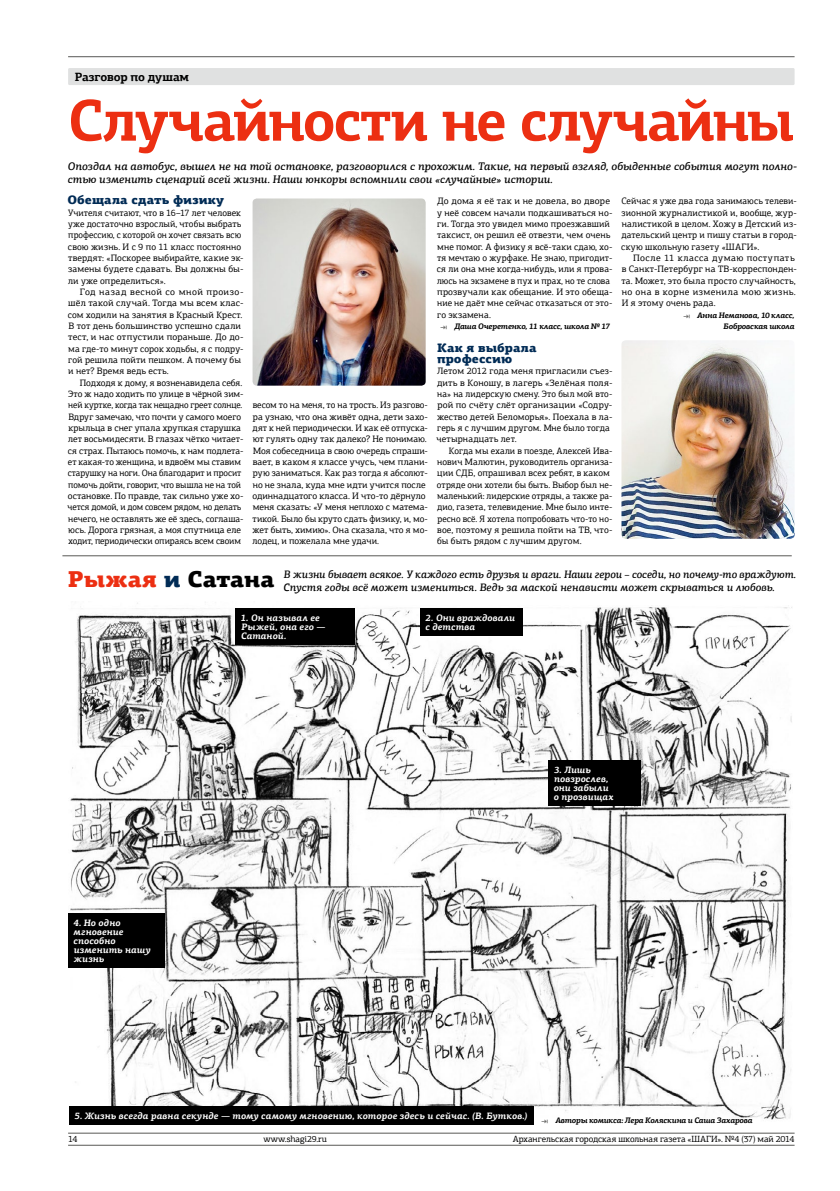
<style>
.page{position:relative;width:840px;height:1191px;background:#fff}
.page>*{position:absolute;margin:0;border:0;box-sizing:border-box;transform-origin:0 0}
.t1{font:700 59px "PF Agora Slab Pro";letter-spacing:-.035em;color:#ec2f12}
.t2{font:900 23px "PF Agora Slab Pro";letter-spacing:.005em;color:#000}
.t3{font:900 12.3px/11.3px "PF Agora Slab Pro";letter-spacing:.005em;color:#002b55}
.t4{font:700 12px "PF Agora Slab Pro";letter-spacing:-.02em;color:#000}
.t5{font:italic 500 11px/13.2px "PF Agora Slab Pro";color:#000}
.t6{font:italic 500 10.8px "PF Agora Slab Pro";letter-spacing:-.005em;color:#000}
.t7{font:9.3px/11.3px "PF Agora Slab Pro";letter-spacing:.005em;color:#000}
.t8{font:italic 700 9.3px/9px "PF Agora Slab Pro";letter-spacing:.01em;color:#fff}
.t9{font:9.3px/11.3px "PF Agora Slab Pro";letter-spacing:.025em;color:#000}
.t10{font:9px "PF Agora Slab Pro";letter-spacing:-.005em;color:#000}
.t11{font:italic 700 8px/11.3px "PF Agora Slab Pro";letter-spacing:-.025em;color:#000;text-align:right}
.s1{font-weight:500;font-style:normal;color:#585856}
.s2{color:#ec2f12}
.s3{color:#002b55}
</style>
<div class="page">
<hr style="left:68px;top:1144px;width:726px;height:1px;background:#585856">
<hr style="left:68px;top:1132px;width:726px;height:1px;background:#585856">
<hr style="left:68px;top:56px;width:726px;height:1px;background:#585856">
<div style="left:68px;top:68px;width:726px;height:17px;background:#e0e1e1"></div>
<img style="left:252px;top:198px;width:173px;height:188px">
<img style="left:68px;top:603px;width:724px;height:520px">
<div style="left:235px;top:608px;width:119px;height:36px;background:#000"></div>
<div style="left:420px;top:608px;width:102px;height:27px;background:#000"></div>
<div style="left:548px;top:760px;width:93px;height:45px;background:#000"></div>
<div style="left:68px;top:913px;width:96px;height:54px;background:#000"></div>
<div style="left:69px;top:1106px;width:464px;height:18px;background:#000"></div>
<hr style="left:62px;top:555px;width:729px;height:1px;background:#585856">
<img style="left:621px;top:340px;width:173px;height:199px">
<p class="t4" style="left:75px;top:69px;width:116px">Разговор по душам</p>
<h1 class="t1" style="left:68px;top:83px;width:727px">Случайности не случайны</h1>
<p class="t5" style="left:68px;top:160px;width:730px">Опоздал на автобус, вышел не на той остановке, разговорился с прохожим. Такие, на первый взгляд, обыденные события могут полно&shy;стью изменить сценарий всей жизни. Наши юнкоры вспомнили свои «случайные» истории.</p>
<h3 class="t3" style="left:68px;top:194px;width:158px">Обещала сдать физику</h3>
<p class="t7" style="left:68px;top:207px;width:177px">Учителя считают, что в 16–17 лет человек уже достаточно взрослый, чтобы выбрать профессию, с которой он хочет связать всю свою жизнь. И с 9 по 11 класс постоянно твердят: «Поскорее выбирайте, какие эк&shy;замены будете сдавать. Вы должны бы&shy;ли уже определиться».</p>
<p class="t7" style="left:68px;top:286px;width:177px;text-indent:12px">Год назад весной со мной произо&shy;шёл такой случай. Тогда мы всем клас&shy;сом ходили на занятия в Красный Крест.<br>В тот день большинство успешно сдали тест, и нас отпустили пораньше. До до&shy;ма где‑то минут сорок ходьбы, я с подру&shy;гой решила пойти пешком. А почему бы и нет? Время ведь есть.</p>
<p class="t7" style="left:68px;top:377px;width:177px;text-indent:12px">Подходя к дому, я возненавидела себя.<br>Это ж надо ходить по улице в чёрной зим&shy;ней куртке, когда так нещадно греет солнце.<br>Вдруг замечаю, что почти у самого моего крыльца в снег упала хрупкая старушка лет восьмидесяти. В глазах чётко читает&shy;ся страх. Пытаюсь помочь, к нам подлета&shy;ет какая‑то женщина, и вдвоём мы ставим старушку на ноги. Она благодарит и просит помочь дойти, говорит, что вышла не на той остановке. По правде, так сильно уже хо&shy;чется домой, и дом совсем рядом, но делать нечего, не оставлять же её здесь, соглаша&shy;юсь. Дорога грязная, а моя спутница еле ходит, периодически опираясь всем своим</p>
<p class="t7" style="left:621px;top:195px;width:177px;text-align:justify">Сейчас я уже два года занимаюсь телеви&shy;зионной журналистикой и, вообще, жур&shy;налистикой в целом. Хожу в Детский из&shy;дательский центр и пишу статьи в город&shy;скую школьную газету «ШАГИ».</p>
<p class="t9" style="left:621px;top:252px;width:177px;text-indent:12px">После 11 класса думаю поступать в Санкт-Петербург на ТВ-корреспонден&shy;та. Может, это была просто случайность, но она в корне изменила мою жизнь.<br>И я этому очень рада.</p>
<p class="t11" style="left:682px;top:309px;width:113px"><span class="s1">⇥</span> Анна Неманова, 10 класс,<br>Бобровская школа</p>
<p class="t7" style="left:436px;top:195px;width:177px">До дома я её так и не довела, во дворе у неё совсем начали подкашиваться но&shy;ги. Тогда это увидел мимо проезжавший таксист, он решил её отвезти, чем очень мне помог. А физику я всё‑таки сдаю, хо&shy;тя мечтаю о журфаке. Не знаю, пригодит&shy;ся ли она мне когда‑нибудь, или я прова&shy;люсь на экзамене в пух и прах, но те слова прозвучали как обещание. И это обеща&shy;ние не даёт мне сейчас отказаться от это&shy;го экзамена.</p>
<p class="t11" style="left:440px;top:320px;width:171px"><span class="s1">⇥</span> Даша Очеретенко, 11 класс, школа № 17</p>
<h3 class="t3" style="left:437px;top:342px;width:101px">Как я выбрала профессию</h3>
<p class="t7" style="left:436px;top:365px;width:177px">Летом 2012 года меня пригласили съез&shy;дить в Коношу, в лагерь «Зелёная поля&shy;на» на лидерскую смену. Это был мой вто&shy;рой по счёту слёт организации «Содру&shy;жество детей Беломорья». Поехала в ла&shy;герь я с лучшим другом. Мне было тогда четырнадцать лет.</p>
<p class="t7" style="left:436px;top:445px;width:177px;text-indent:12px">Когда мы ехали в поезде, Алексей Ива&shy;нович Малютин, руководитель организа&shy;ции СДБ, опрашивал всех ребят, в каком отряде они хотели бы быть. Выбор был не&shy;маленький: лидерские отряды, а также ра&shy;дио, газета, телевидение. Мне было инте&shy;ресно всё. Я хотела попробовать что‑то но&shy;вое, поэтому я решила пойти на ТВ, что&shy;бы быть рядом с лучшим другом.</p>
<p class="t7" style="left:252px;top:399px;width:177px">весом то на меня, то на трость. Из разгово&shy;ра узнаю, что она живёт одна, дети захо&shy;дят к ней периодически. И как её отпуска&shy;ют гулять одну так далеко? Не понимаю.<br>Моя собеседница в свою очередь спраши&shy;вает, в каком я классе учусь, чем плани&shy;рую заниматься. Как раз тогда я абсолют&shy;но не знала, куда мне идти учится после одиннадцатого класса. И что‑то дёрнуло меня сказать: «У меня неплохо с матема&shy;тикой. Было бы круто сдать физику, и, мо&shy;жет быть, химию». Она сказала, что я мо&shy;лодец, и пожелала мне удачи.</p>
<h2 class="t2" style="left:68px;top:564px;width:208px"><span class="s2">Рыжая</span> <span class="s3">и</span> Сатана</h2>
<p class="t6" style="left:284px;top:568px;width:513px">В жизни бывает всякое. У каждого есть друзья и враги. Наши герои – соседи, но почему-то враждуют.</p>
<p class="t6" style="left:283px;top:581px;width:493px">Спустя годы всё может измениться. Ведь за маской ненависти может скрываться и любовь.</p>
<p class="t8" style="left:73px;top:918px;width:79px">4. Но одно мгновение способно изменить нашу жизнь</p>
<p class="t8" style="left:241px;top:613px;width:86px">1. Он называл ее<br>Рыжей, она его —<br>Сатаной.</p>
<p class="t8" style="left:425px;top:613px;width:91px">2. Они враждовали с детства</p>
<p class="t8" style="left:553px;top:765px;width:61px">3. Лишь повзрослев, они забыли о прозвищах</p>
<p class="t8" style="left:75px;top:1110px;width:454px">5. Жизнь всегда равна секунде — тому самому мгновению, которое здесь и сейчас. (В. Бутков.)</p>
<p class="t11" style="left:541px;top:1114px;width:213px"><span class="s1">⇥</span> Авторы комикса: Лера Коляскина и Саша Захарова</p>
<p class="t10" style="left:68px;top:1133px;width:11px">14</p>
<p class="t10" style="left:263px;top:1133px;width:65px">www.shagi29.ru</p>
<p class="t10" style="left:512px;top:1133px;width:283px">Архангельская городская школьная газета «ШАГИ». №4 (37) май 2014</p>
</div>
